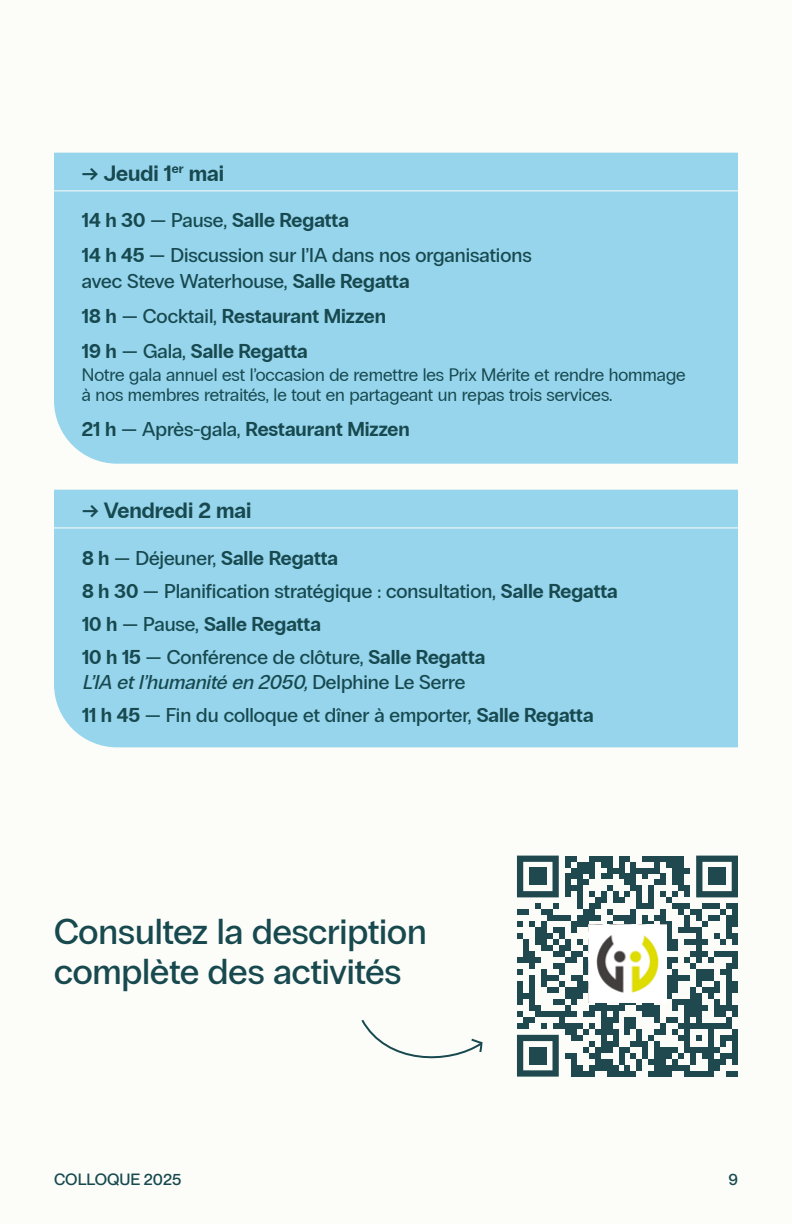
<style>
.page{position:relative;width:792px;height:1224px;background:#fcfdf8}
.page>*{position:absolute;margin:0;border:0;box-sizing:border-box;transform-origin:0 0}
.t1{font:500 36px/40px "PP Radio Grotesk";color:#17494f}
.t2{font:700 22px "PP Radio Grotesk";color:#17494f}
.t3{font:500 20px/33px "PP Radio Grotesk";color:#17494f}
.t4{font:700 20px/35px "PP Radio Grotesk";color:#17494f}
.t5{font:18px/20px "PP Radio Grotesk";color:#17494f}
.t6{font:500 16px "PP Neue Montreal";color:#17494f}
.s1{font-weight:700}
.s2{font-weight:500}
.s3{font-style:italic}
</style>
<div class="page">
<div style="left:54px;top:490px;width:684px;height:257px;background:#97d5ed"></div>
<hr style="left:9px;top:527px;width:767px;height:1px;background:#fcfdf8">
<div style="left:54px;top:153px;width:684px;height:311px;background:#97d5ed"></div>
<hr style="left:10px;top:190px;width:736px;height:1px;background:#fcfdf8">
<svg style="left:361px;top:1019px;width:122px;height:40px"></svg>
<svg style="left:517px;top:856px;width:221px;height:221px"></svg>
<div style="left:529px;top:868px;width:18px;height:17px;background:#20494f"></div>
<div style="left:708px;top:868px;width:18px;height:17px;background:#20494f"></div>
<div style="left:529px;top:1047px;width:18px;height:18px;background:#20494f"></div>
<img style="left:589px;top:924px;width:77px;height:78px">
<p class="t2" style="left:82px;top:161px;width:144px">→ Jeudi 1<sup>er</sup> mai</p>
<p class="t3" style="left:82px;top:202px;width:451px;line-height:35px"><span class="s1">14 h 30</span> — Pause, <span class="s1">Salle Regatta<br>14 h 45</span> — Discussion sur l’IA dans nos organisations</p>
<p class="t4" style="left:82px;top:263px;width:329px"><span class="s2">avec Steve Waterhouse,</span> Salle Regatta<br>18 h <span class="s2">— Cocktail,</span> Restaurant Mizzen<br>19 h <span class="s2">— Gala,</span> Salle Regatta</p>
<p class="t5" style="left:82px;top:365px;width:605px">Notre gala annuel est l’occasion de remettre les Prix Mérite et rendre hommage à nos membres retraités, le tout en partageant un repas trois services.</p>
<p class="t4" style="left:82px;top:412px;width:329px">21 h <span class="s2">— Après-gala,</span> Restaurant Mizzen</p>
<p class="t2" style="left:82px;top:498px;width:171px">→ Vendredi 2 mai</p>
<p class="t3" style="left:82px;top:542px;width:537px"><span class="s1">8 h</span> — Déjeuner, <span class="s1">Salle Regatta<br>8 h 30</span> — Planification stratégique : consultation, <span class="s1">Salle Regatta 10 h</span> — Pause, <span class="s1">Salle Regatta<br>10 h 15</span> — Conférence de clôture, <span class="s1">Salle Regatta</span></p>
<p class="t3" style="left:82px;top:666px;width:513px"><span class="s3">L’IA etl’humanité en 2050,</span>D e l p h i n e Le S e r re<br><span class="s1">11 h 45</span> — Fin du colloque et dîner à emporter, <span class="s1">Salle Regatta</span></p>
<h1 class="t1" style="left:54px;top:912px;width:374px">Consultez la description complète des activités</h1>
<p class="t6" style="left:54px;top:1170px;width:129px">COLLOQUE 2025</p>
<p class="t6" style="left:728px;top:1170px;width:11px">9</p>
</div>
